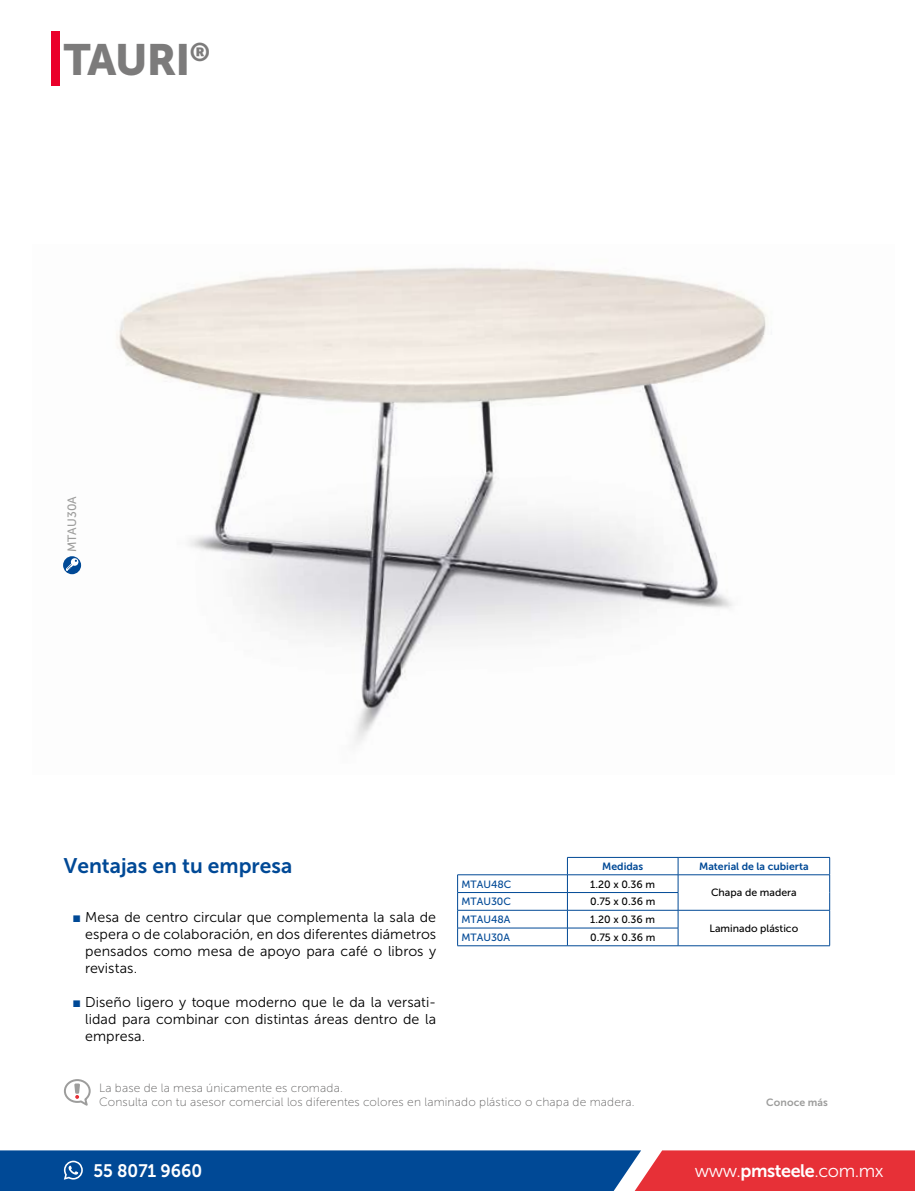
<style>
.page{position:relative;width:915px;height:1191px;background:#fff}
.page>*{position:absolute;margin:0;border:0;box-sizing:border-box;transform-origin:0 0}
.t1{font:43.5px "Museo Sans 900";letter-spacing:-.03em;color:#7c7b7b}
.t2{font:21px "Museo Sans 700";color:#004996}
.t3{font:18px "Museo Sans 300";letter-spacing:-.025em;color:#fff}
.t4{font:18px "Museo Sans 700";color:#fff;scale:.95 1}
.t5{font:14.25px/17.1px "Museo Sans 300";letter-spacing:.005em;color:#000;text-align:justify}
.t6{font:12px/14.4px "Museo Sans 100";letter-spacing:.015em;color:#646363}
.t7{font:12px "Museo Sans 500";color:#9d9d9c}
.t8{font:10.5px "Museo Sans 500";color:#000}
.t9{font:10.5px "Museo Sans 500";color:#004996}
.t10{font:10.5px "Museo Sans 700";color:#004996}
.t11{font:10.5px "Museo Sans 700";letter-spacing:.015em;color:#9d9d9c}
.s1{font-family:"Arial";color:#004996}
.s2{font-family:"Museo Sans 700"}
</style>
<div class="page">
<svg style="left:0;top:1150px;width:914px;height:41px;background:#4b487e"></svg>
<img style="left:63px;top:267px;width:704px;height:477px">
<hr style="left:677px;top:945px;width:152px;height:1px;background:#004996">
<hr style="left:567px;top:857px;width:110px;height:1px;background:#004996">
<hr style="left:677px;top:857px;width:152px;height:1px;background:#004996">
<hr style="left:457px;top:874px;width:110px;height:1px;background:#004996">
<hr style="left:567px;top:874px;width:110px;height:1px;background:#004996">
<hr style="left:677px;top:874px;width:152px;height:1px;background:#004996">
<hr style="left:457px;top:892px;width:110px;height:1px;background:#004996">
<hr style="left:567px;top:892px;width:111px;height:1px;background:#004996">
<hr style="left:457px;top:910px;width:110px;height:1px;background:#004996">
<hr style="left:567px;top:910px;width:110px;height:1px;background:#004996">
<hr style="left:677px;top:910px;width:152px;height:1px;background:#004996">
<svg style="left:829px;top:857px;width:1px;height:88px"></svg>
<svg style="left:457px;top:875px;width:1px;height:70px"></svg>
<hr style="left:457px;top:927px;width:110px;height:1px;background:#004996">
<hr style="left:457px;top:945px;width:110px;height:1px;background:#004996">
<svg style="left:567px;top:857px;width:1px;height:88px"></svg>
<hr style="left:567px;top:927px;width:111px;height:1px;background:#004996">
<hr style="left:567px;top:945px;width:110px;height:1px;background:#004996">
<svg style="left:677px;top:857px;width:1px;height:88px"></svg>
<svg style="left:63px;top:556px;width:18px;height:18px"></svg>
<svg style="left:66px;top:558px;width:12px;height:13px"></svg>
<svg style="left:64px;top:1079px;width:27px;height:27px"></svg>
<div style="left:51px;top:32px;width:9px;height:54px;background:#ea002a"></div>
<h1 class="t1" style="left:64px;top:35px;width:148px">TAURI<sup>®</sup></h1>
<p class="t7" style="left:65px;top:552px;width:57px;rotate:-90deg">MTAU30A</p>
<h2 class="t2" style="left:64px;top:854px;width:230px">Ventajas en tu empresa</h2>
<p class="t5" style="left:85px;top:908px;width:352px;text-indent:-13px"><span class="s1">■</span> Mesa de centro circular que complementa la sala de espera o de colaboración, en dos diferentes diámetros pensados como mesa de apoyo para café o libros y revistas.</p>
<p class="t5" style="left:85px;top:993px;width:352px;text-indent:-13px"><span class="s1">■</span> Diseño ligero y toque moderno que le da la versati&shy;lidad para combinar con distintas áreas dentro de la empresa.</p>
<p class="t6" style="left:99px;top:1080px;width:537px">La base de la mesa únicamente es cromada.<br>Consulta con tu asesor comercial los diferentes colores en laminado plástico o chapa de madera.</p>
<p class="t10" style="left:602px;top:860px;width:43px">Medidas</p>
<p class="t10" style="left:698px;top:860px;width:111px">Material de la cubierta</p>
<p class="t9" style="left:461px;top:878px;width:51px">MTAU48C</p>
<p class="t8" style="left:590px;top:878px;width:66px">1.20 x 0.36 m</p>
<p class="t8" style="left:710px;top:887px;width:87px">Chapa de madera</p>
<p class="t9" style="left:461px;top:896px;width:51px">MTAU30C</p>
<p class="t8" style="left:590px;top:896px;width:67px">0.75 x 0.36 m</p>
<p class="t9" style="left:461px;top:913px;width:50px">MTAU48A</p>
<p class="t8" style="left:590px;top:913px;width:66px">1.20 x 0.36 m</p>
<p class="t8" style="left:709px;top:922px;width:90px">Laminado plástico</p>
<p class="t9" style="left:461px;top:931px;width:50px">MTAU30A</p>
<p class="t8" style="left:590px;top:931px;width:67px">0.75 x 0.36 m</p>
<p class="t11" style="left:765px;top:1096px;width:63px">Conoce más</p>
<p class="t4" style="left:93px;top:1160px;width:116px">55 8071 9660</p>
<p class="t3" style="left:694px;top:1161px;width:190px">www.<span class="s2">pmsteele</span>.com.mx</p>
</div>
